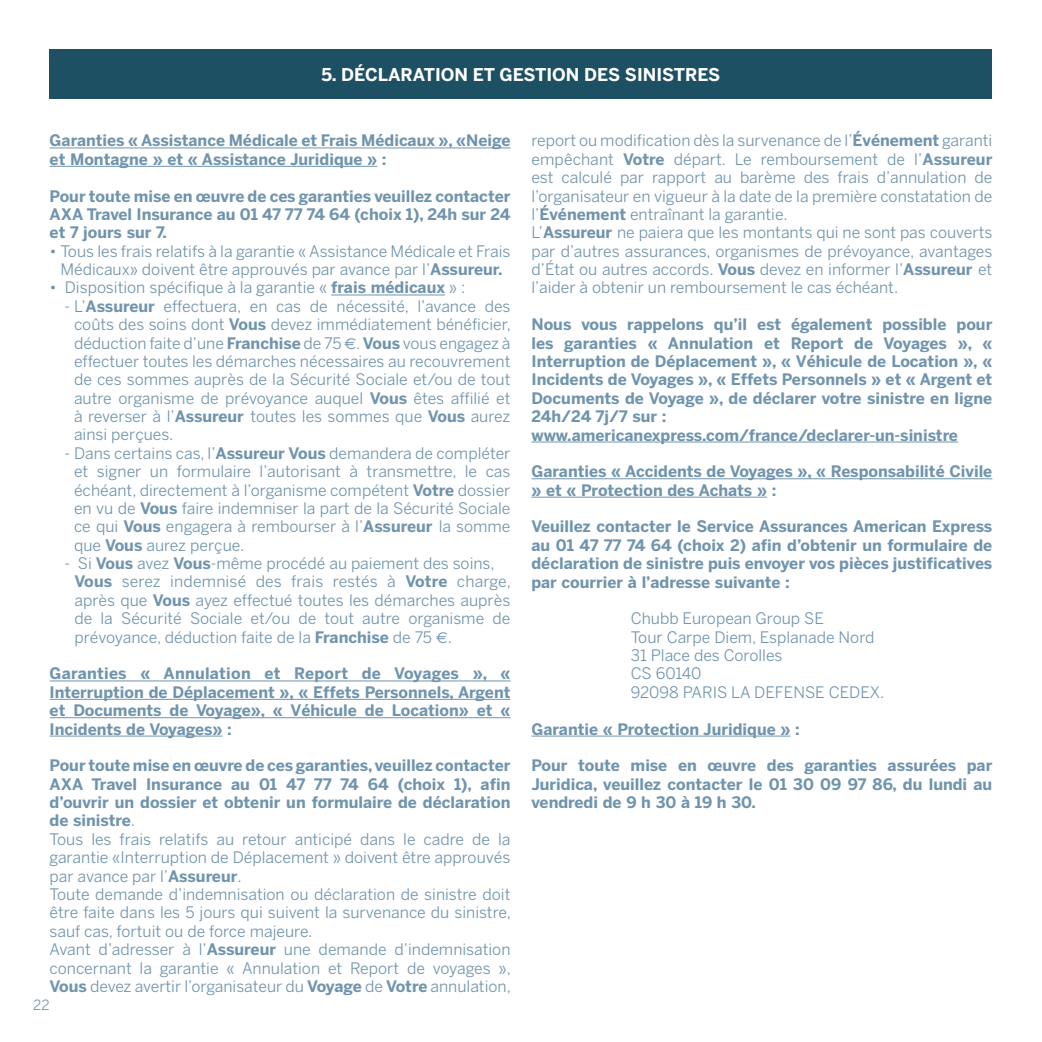
<style>
.page{position:relative;width:1042px;height:1042px;background:#fff}
.page>*{position:absolute;margin:0;border:0;box-sizing:border-box;transform-origin:0 0}
.t1{font:700 17.5px "Benton Sans";color:#fff}
.t2{font:15.75px/18.4px "Benton Sans";color:#7094ad}
.t3{font:700 15.75px/18.4px "Benton Sans";color:#7094ad;text-align:justify}
.t4{font:14px "Benton Sans";color:#7094ad}
.s1{font-weight:700}
.s2{font-family:"Euro Sans"}
</style>
<div class="page">
<div style="left:50px;top:50px;width:942px;height:49px;background:#1e5064"></div>
<hr style="left:50px;top:148px;width:460px;height:1px;background:#7094ad">
<hr style="left:50px;top:166px;width:327px;height:1px;background:#7094ad">
<hr style="left:331px;top:295px;width:114px;height:1px;background:#7094ad">
<hr style="left:50px;top:680px;width:460px;height:1px;background:#7094ad">
<hr style="left:50px;top:699px;width:460px;height:1px;background:#7094ad">
<hr style="left:50px;top:717px;width:460px;height:1px;background:#7094ad">
<hr style="left:50px;top:736px;width:173px;height:1px;background:#7094ad">
<hr style="left:531px;top:442px;width:427px;height:1px;background:#7094ad">
<hr style="left:531px;top:478px;width:461px;height:1px;background:#7094ad">
<hr style="left:531px;top:497px;width:236px;height:1px;background:#7094ad">
<hr style="left:531px;top:736px;width:259px;height:1px;background:#7094ad">
<p class="t1" style="left:321px;top:64px;width:400px">5. DÉCLARATION ET GESTION DES SINISTRES</p>
<p class="t3" style="left:50px;top:131px;width:462px">Garanties « Assistance Médicale et Frais Médicaux », «Neige et Montagne » et « Assistance Juridique » :</p>
<p class="t3" style="left:50px;top:186px;width:462px">Pour toute mise en œuvre de ces garanties veuillez contacter AXA Travel Insurance au 01 47 77 74 64 (choix 1), 24h sur 24 et 7 jours sur 7.</p>
<p class="t2" style="left:50px;top:241px;width:462px;text-align:center">• Tous les frais relatifs à la garantie « Assistance Médicale et Frais<br>Médicaux» doivent être approuvés par avance par l’<span class="s1">Assureur.</span></p>
<p class="t2" style="left:50px;top:278px;width:417px">• Disposition spécifique à la garantie « <span class="s1">frais médicaux</span> » :</p>
<p class="t2" style="left:74px;top:297px;width:438px;text-align:justify;text-indent:-10px">- L’<span class="s1">Assureur</span> effectuera, en cas de nécessité, l’avance des coûts des soins dont <span class="s1">Vous</span> devez immédiatement bénéficier, déduction faite d’une <span class="s1">Franchise</span> de 75 <span class="s2">E</span>. <span class="s1">Vous</span> vous engagez à effectuer toutes les démarches nécessaires au recouvrement de ces sommes auprès de la Sécurité Sociale et/ou de tout autre organisme de prévoyance auquel <span class="s1">Vous</span> êtes affilié et à reverser à l’<span class="s1">Assureur</span> toutes les sommes que <span class="s1">Vous</span> aurez ainsi perçues.</p>
<p class="t2" style="left:74px;top:444px;width:438px;text-align:justify;text-indent:-10px">- Dans certains cas, l’<span class="s1">Assureur Vous</span> demandera de compléter et signer un formulaire l’autorisant à transmettre, le cas échéant, directement à l’organisme compétent <span class="s1">Votre</span> dossier en vu de <span class="s1">Vous</span> faire indemniser la part de la Sécurité Sociale ce qui <span class="s1">Vous</span> engagera à rembourser à l’<span class="s1">Assureur</span> la somme que <span class="s1">Vous</span> aurez perçue.</p>
<p class="t2" style="left:74px;top:554px;width:438px;text-indent:-10px">- Si <span class="s1">Vous</span> avez <span class="s1">Vous</span>-même procédé au paiement des soins, <span class="s1">Vous</span> serez indemnisé des frais restés à <span class="s1">Votre</span> charge, après que <span class="s1">Vous</span> ayez effectué toutes les démarches auprès de la Sécurité Sociale et/ou de tout autre organisme de prévoyance, déduction faite de la <span class="s1">Franchise</span> de 75 <span class="s2">E</span>.</p>
<p class="t3" style="left:50px;top:664px;width:462px">Garanties « Annulation et Report de Voyages », « Interruption de Déplacement », « Effets Personnels, Argent et Documents de Voyage», « Véhicule de Location» et « Incidents de Voyages» :</p>
<p class="t2" style="left:50px;top:756px;width:463px"><span class="s1">Pour toute mise en œuvre de ces garanties, veuillez contacter AXA Travel Insurance au 01 47 77 74 64 (choix 1), afin d’ouvrir un dossier et obtenir un formulaire de déclaration de sinistre</span>.<br>Tous les frais relatifs au retour anticipé dans le cadre de la garantie «Interruption de Déplacement » doivent être approuvés par avance par l’<span class="s1">Assureur</span>.<br>Toute demande d’indemnisation ou déclaration de sinistre doit être faite dans les 5 jours qui suivent la survenance du sinistre, sauf cas, fortuit ou de force majeure.<br>Avant d’adresser à l’<span class="s1">Assureur</span> une demande d’indemnisation concernant la garantie « Annulation et Report de voyages », <span class="s1">Vous</span> devez avertir l’organisateur du <span class="s1">Voyage</span> de <span class="s1">Votre</span> annulation,</p>
<p class="t4" style="left:33px;top:997px;width:18px">22</p>
<p class="t2" style="left:531px;top:131px;width:462px">report ou modification dès la survenance de l’<span class="s1">Événement</span> garanti empêchant <span class="s1">Votre</span> départ. Le remboursement de l’<span class="s1">Assureur </span>est calculé par rapport au barème des frais d’annulation de l’organisateur en vigueur à la date de la première constatation de l’<span class="s1">Événement</span> entraînant la garantie.<br>L’<span class="s1">Assureur</span> ne paiera que les montants qui ne sont pas couverts par d’autres assurances, organismes de prévoyance, avantages d’État ou autres accords. <span class="s1">Vous</span> devez en informer l’<span class="s1">Assureur</span> et l’aider à obtenir un remboursement le cas échéant.</p>
<p class="t3" style="left:531px;top:315px;width:462px;text-align:left">Nous vous rappelons qu’il est également possible pour les garanties « Annulation et Report de Voyages », « Interruption de Déplacement », « Véhicule de Location », « Incidents de Voyages », « Effets Personnels » et « Argent et Documents de Voyage », de déclarer votre sinistre en ligne 24h/24 7j/7 sur : www.americanexpress.com/france/declarer-un-sinistre</p>
<p class="t3" style="left:531px;top:462px;width:462px">Garanties « Accidents de Voyages », « Responsabilité Civile » et « Protection des Achats » :</p>
<p class="t3" style="left:531px;top:517px;width:462px">Veuillez contacter le Service Assurances American Express au 01 47 77 74 64 (choix 2) afin d’obtenir un formulaire de déclaration de sinistre puis envoyer vos pièces justificatives par courrier à l’adresse suivante :</p>
<p class="t2" style="left:631px;top:609px;width:255px">Chubb European Group SE<br>Tour Carpe Diem, Esplanade Nord<br>31 Place des Corolles<br>CS 60140<br>92098 PARIS LA DEFENSE CEDEX.</p>
<p class="t3" style="left:531px;top:719px;width:270px">Garantie « Protection Juridique » :</p>
<p class="t3" style="left:531px;top:756px;width:462px">Pour toute mise en œuvre des garanties assurées par Juridica, veuillez contacter le 01 30 09 97 86, du lundi au vendredi de 9 h 30 à 19 h 30.</p>
</div>
